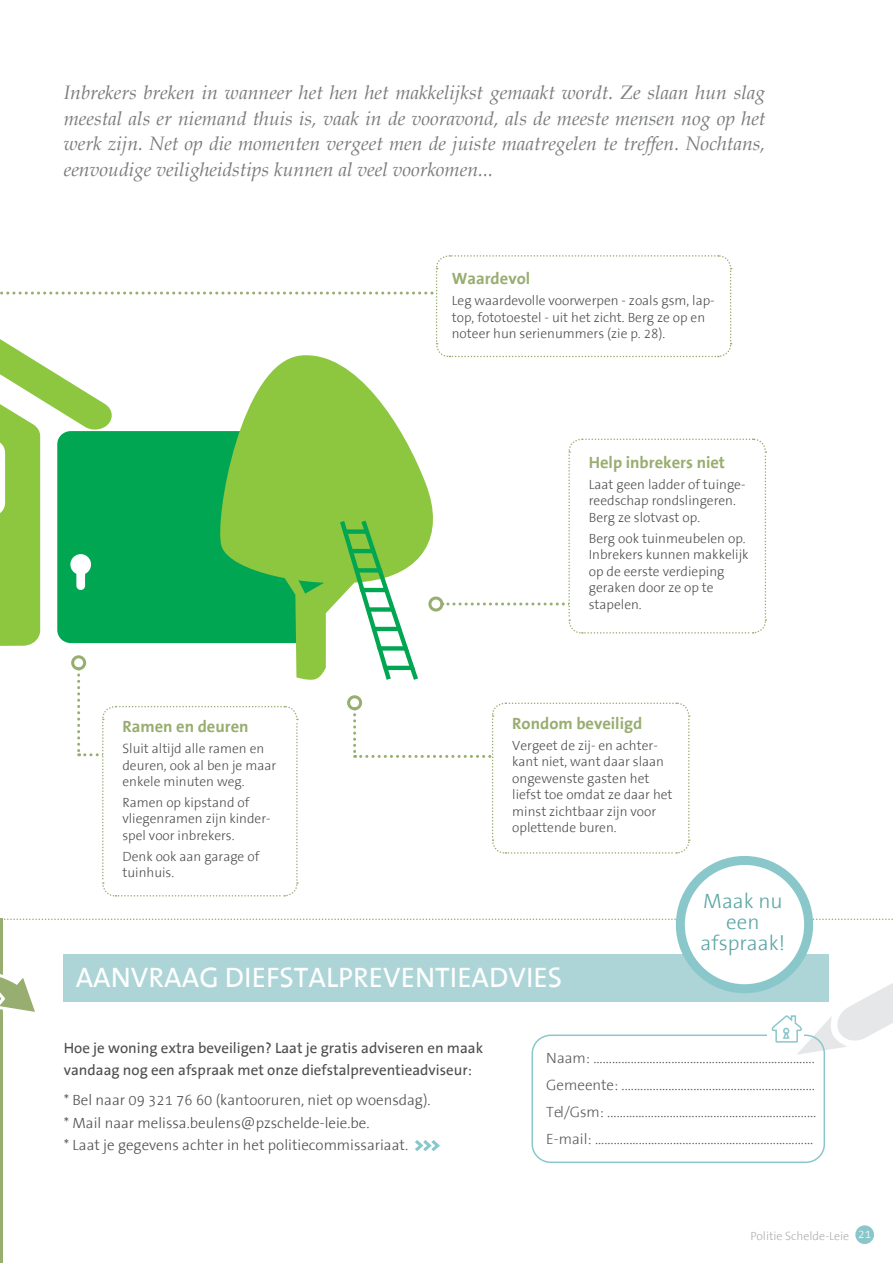
<style>
.page{position:relative;width:893px;height:1263px;background:#fff}
.page>*{position:absolute;margin:0;border:0;box-sizing:border-box;transform-origin:0 0}
.t1{font:28.5px "The Sans TTB5 Plain";color:#fff}
.t2{font:300 21px/21px "The Sans TTB3";color:#5ca5a6;text-align:center}
.t3{font:italic 19.5px/25.5px "Book Antiqua";color:#797b7d;text-align:justify}
.t4{font:700 16.5px "The Sans TTB7";color:#98ad70}
.t5{font:300 15px/27px "The Sans TTB3";color:#58595b;text-align:justify}
.t6{font:300 15px/22.5px "The Sans TTB3";color:#4d4d4f}
.t7{font:15px/22.5px "The Sans TTB5 Plain";color:#4d4d4f}
.t8{font:300 13.5px/16.5px "The Sans TTB3";color:#4d4d4f}
.t9{font:300 12px "The Sans TTB3";color:#acaeb1}
.s1{color:#8ac7cb}
.s2{color:#fff}
</style>
<div class="page">
<div style="left:855px;top:1225px;width:19px;height:19px;background:#8ac7cb;border-radius:50%"></div>
<hr style="left:0;top:918px;width:2px;height:345px;background:#98ad70">
<div style="left:64px;top:954px;width:765px;height:47px;background:#add5d8"></div>
<svg style="left:415px;top:1140px;width:25px;height:11px"></svg>
<svg style="left:2px;top:918px;width:891px;height:2px"></svg>
<svg style="left:0;top:969px;width:35px;height:48px"></svg>
<div style="left:680px;top:860px;width:129px;height:129px;background:#fff;border-radius:50%"></div>
<div style="left:676px;top:856px;width:137px;height:137px;border:9px solid #8ac7cb;border-radius:50%"></div>
<svg style="left:0;top:358px;width:112px;height:312px;fill:#8dc63f"></svg>
<svg style="left:0;top:440px;width:5px;height:76px"></svg>
<div style="left:57px;top:431px;width:267px;height:212px;background:#00a651;border-radius:13px"></div>
<svg style="left:214px;top:358px;width:190px;height:80px;fill:#8dc63f"></svg>
<svg style="left:70px;top:554px;width:21px;height:21px"></svg>
<svg style="left:76px;top:563px;width:9px;height:27px"></svg>
<svg style="left:0;top:255px;width:732px;height:103px"></svg>
<svg style="left:77px;top:438px;width:690px;height:459px"></svg>
<div style="left:531px;top:1034px;width:294px;height:129px;border:2px solid #8ac7cb;border-radius:18px"></div>
<div style="left:768px;top:1031px;width:36px;height:5px;background:#fff"></div>
<svg style="left:771px;top:982px;width:122px;height:73px"></svg>
<p class="t3" style="left:64px;top:79px;width:703px">Inbrekers breken in wanneer het hen het makkelijkst gemaakt wordt. Ze slaan hun slag meestal als er niemand thuis is, vaak in de vooravond, als de meeste mensen nog op het werk zijn. Net op die momenten vergeet men de juiste maatregelen te treffen. Nochtans, eenvoudige veiligheidstips kunnen al veel voorkomen...</p>
<p class="t4" style="left:452px;top:270px;width:80px">Waardevol</p>
<p class="t8" style="left:452px;top:293px;width:264px">Leg waardevolle voorwerpen - zoals gsm, lap&shy;top, fototoestel - uit het zicht. Berg ze op en noteer hun serienummers (zie p. 28).</p>
<p class="t4" style="left:122px;top:718px;width:128px">Ramen en deuren</p>
<p class="t8" style="left:122px;top:741px;width:155px">Sluit altijd alle ramen en deuren, ook al ben je maar enkele minuten weg.</p>
<p class="t8" style="left:122px;top:794px;width:150px">Ramen op kipstand of vliegenramen zijn kinder&shy;spel voor inbrekers.</p>
<p class="t8" style="left:122px;top:848px;width:139px">Denk ook aan garage of tuinhuis.</p>
<p class="t4" style="left:589px;top:454px;width:138px">Help inbrekers niet</p>
<p class="t8" style="left:589px;top:477px;width:158px">Laat geen ladder of tuinge&shy;reedschap rondslingeren.<br>Berg ze slotvast op.</p>
<p class="t8" style="left:589px;top:530px;width:161px">Berg ook tuinmeubelen op.<br>Inbrekers kunnen makkelijk op de eerste verdieping geraken door ze op te stapelen.</p>
<p class="t4" style="left:512px;top:715px;width:132px">Rondom beveiligd</p>
<p class="t8" style="left:512px;top:737px;width:162px">Vergeet de zij- en achter&shy;kant niet, want daar slaan ongewenste gasten het liefst toe omdat ze daar het minst zichtbaar zijn voor oplettende buren.</p>
<h2 class="t2" style="left:700px;top:892px;width:86px">Maak nu een afspraak!</h2>
<h1 class="t1" style="left:76px;top:963px;width:488px">AANVRAAG DIEFSTALPREVENTIEADVIES</h1>
<p class="t7" style="left:64px;top:1037px;width:421px">Hoe je woning extra beveiligen? Laat je gratis adviseren en maak vandaag nog een afspraak met onze diefstalpreventieadviseur:</p>
<p class="t6" style="left:64px;top:1089px;width:377px">* Bel naar 09 321 76 60 (kantooruren, niet op woensdag). * Mail naar melissa.beulens@pzschelde-leie.be.<br>* Laat je gegevens achter in het politiecommissariaat. <span class="s1">&gt;&gt;&gt;</span></p>
<p class="t5" style="left:546px;top:1045px;width:272px">naam: ....................................................................... gemeente: ..............................................................<br>Tel/gsm: ................................................................... e-mail: ......................................................................</p>
<p class="t9" style="left:751px;top:1229px;width:122px">Politie Schelde-Leie <span class="s2">21</span></p>
</div>
